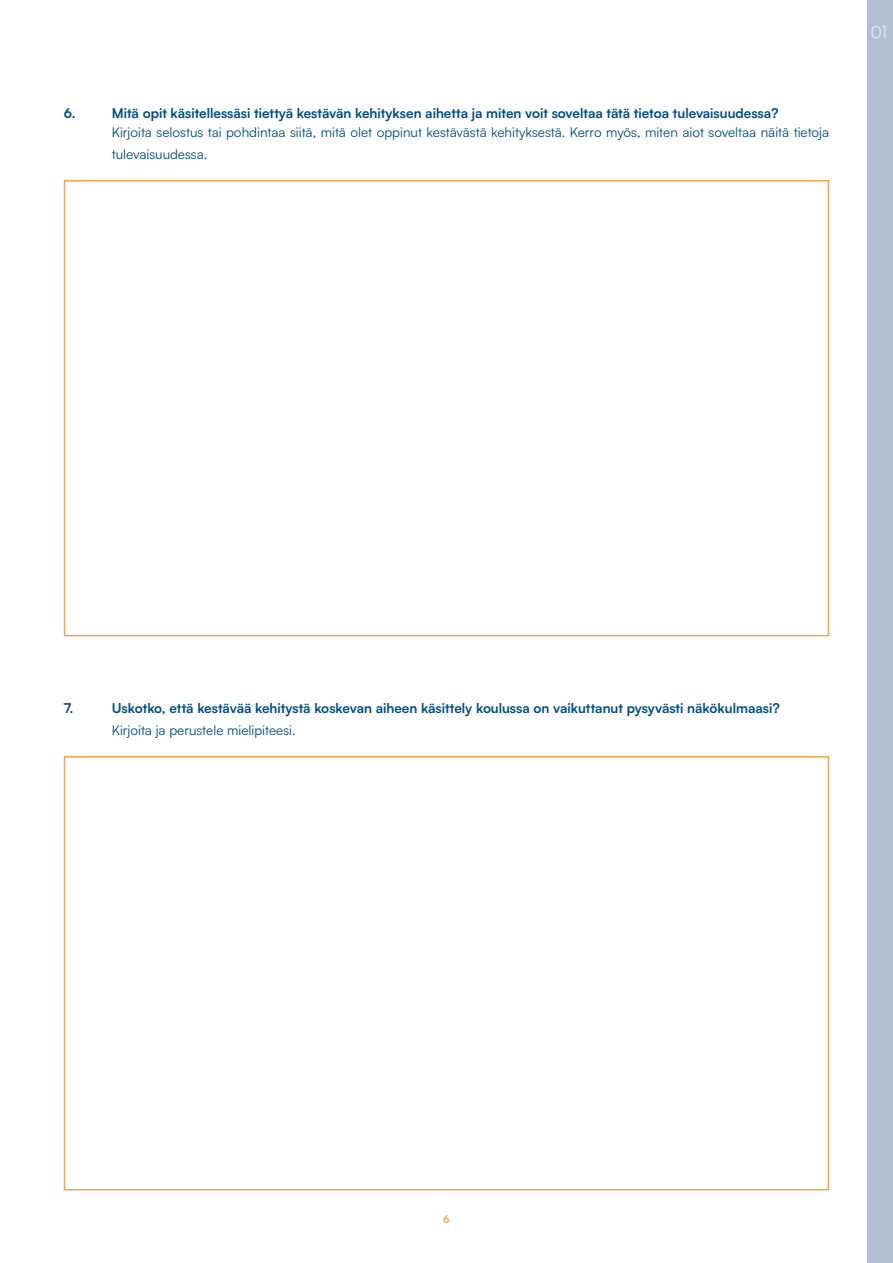
<style>
.page{position:relative;width:893px;height:1263px;background:#fff}
.page>*{position:absolute;margin:0;border:0;box-sizing:border-box;transform-origin:0 0}
.t1{font:300 16.5px "Satoshi";color:#fff}
.Zwischenabsatz_blau{font:700 13.5px "Satoshi";color:#024d7e}
.t2{font:13.5px/21.6px "Satoshi";color:#024d7e}
.t3{font:700 10.5px "Satoshi";color:#f8a24c}
</style>
<div class="page">
<div style="left:64px;top:756px;width:765px;height:434px;border:2px solid #f8a24c"></div>
<div style="left:64px;top:180px;width:765px;height:456px;border:2px solid #f8a24c"></div>
<div style="left:867px;top:0;width:26px;height:1263px;background:#b2bfd2"></div>
<p class="Zwischenabsatz_blau" style="left:64px;top:103px;width:14px">6.</p>
<p class="Zwischenabsatz_blau" style="left:112px;top:103px;width:668px">Mitä opit käsitellessäsi tiettyä kestävän kehityksen aihetta ja miten voit soveltaa tätä tietoa tulevaisuudessa?</p>
<p class="t2" style="left:112px;top:121px;width:719px">Kirjoita selostus tai pohdintaa siitä, mitä olet oppinut kestävästä kehityksestä. Kerro myös, miten aiot soveltaa näitä tietoja tulevaisuudessa.</p>
<p class="t1" style="left:871px;top:21px;width:18px">01</p>
<p class="Zwischenabsatz_blau" style="left:64px;top:699px;width:11px">7.</p>
<p class="Zwischenabsatz_blau" style="left:112px;top:699px;width:670px">Uskotko, että kestävää kehitystä koskevan aiheen käsittely koulussa on vaikuttanut pysyvästi näkökulmaasi?</p>
<p class="t2" style="left:112px;top:719px;width:185px">Kirjoita ja perustele mielipiteesi.</p>
<p class="t3" style="left:443px;top:1211px;width:8px">6</p>
</div>
